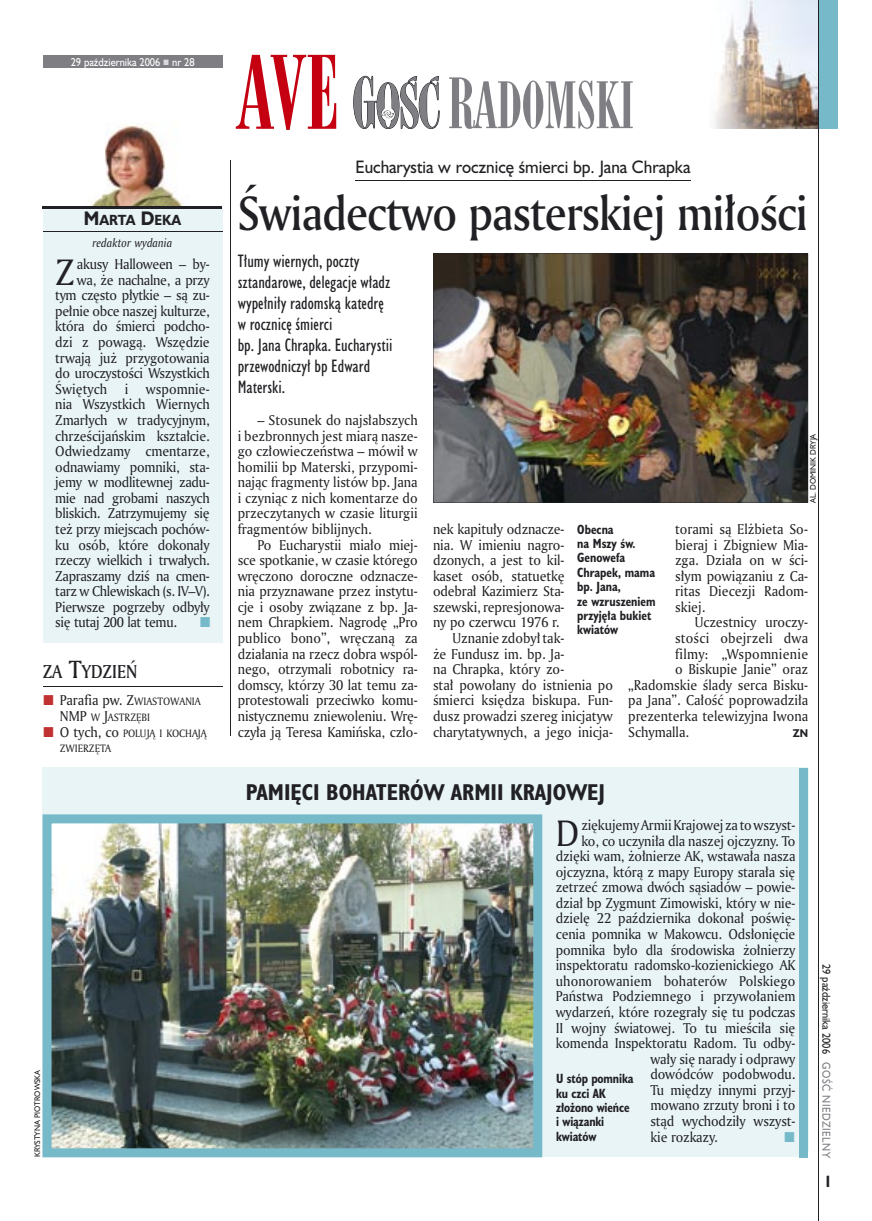
<style>
.page{position:relative;width:872px;height:1221px;background:#fff}
.page>*{position:absolute;margin:0;border:0;box-sizing:border-box;transform-origin:0 0}
.t1{font:61.8px "Modern 735 PL";color:#7f7e83;scale:.9 1}
.t2{font:46.5px "Amerigo Md PL";letter-spacing:-.02em;color:#212125;scale:.9 1}
.t3{font:35.55px "Amerigo PL";color:#212125;scale:.94 1}
.t4{font:700 21px "Humanst 521 Cn PL";color:#212125}
.t5{font:18px "Amerigo Md PL";color:#212125;scale:.9 1}
.t6{font:16.5px/21px "Humanst 521 Cn PL";color:#212125}
.t7{font:16.5px "Humanst 521 PL";color:#212125;scale:.94 1}
.t8{font:700 15px "Humanst 521 Cn PL";color:#212125;scale:.94 1}
.t9{font:13.8px/15.6px "Amerigo PL";letter-spacing:-.01em;color:#212125;text-align:justify;scale:.94 1}
.t10{font:13.8px "Amerigo PL";letter-spacing:.015em;color:#212125;scale:.94 1}
.t11{font:13.8px "Amerigo PL";letter-spacing:.02em;color:#212125;scale:.94 1}
.t12{font:700 13.5px "Humanst 521 PL";color:#212125;scale:.9 1}
.t13{font:700 12.3px/14.4px "Humanst 521 Cn PL";color:#212125;scale:.94 1}
.t14{font:italic 11.7px "Amerigo PL";color:#212125;scale:.94 1}
.t15{font:10.5px "Humanst 521 PL";color:#fff;scale:.9 1}
.t16{font:10.5px "Humanst 521 PL";color:#212125;scale:.9 1}
.t17{font:10.5px "Humanst 521 PL";letter-spacing:.05em;color:#7f7e83;scale:.9 1}
.t18{font:10.35px/15.6px "Amerigo PL";color:#212125;scale:.94 1}
.t19{font:700 10.35px "Humanst 521 PL";color:#212125;scale:.9 1}
.t20{font:7.5px "Humanst 521 PL";color:#212125;scale:.94 1}
.s1{font-size:18px}
.s2{font-size:24px}
.s3{font-size:10.35px}
.s4{font-size:13.8px}
.s5{font-size:97.5px;color:#c40011}
.s6{font-size:66.9px}
</style>
<div class="page">
<img style="left:715px;top:0;width:103px;height:129px">
<div style="left:43px;top:207px;width:179px;height:436px;background:#e9f4f6"></div>
<div style="left:43px;top:55px;width:179px;height:13px;background:#7f7e83"></div>
<hr style="left:230px;top:160px;width:1px;height:575px;background:#212125">
<div style="left:818px;top:0;width:19px;height:129px;background:#76baca"></div>
<hr style="left:818px;top:0;width:1px;height:1220px;background:#212125">
<div style="left:43px;top:767px;width:765px;height:383px;background:#e9f4f6"></div>
<img style="left:43px;top:814px;width:499px;height:343px">
<div style="left:799px;top:767px;width:9px;height:390px;background:#76baca"></div>
<svg style="left:353px;top:76px;width:86px;height:53px"></svg>
<hr style="left:355px;top:180px;width:335px;height:1px;background:#212125">
<hr style="left:43px;top:686px;width:179px;height:1px;background:#212125">
<img style="left:90px;top:124px;width:94px;height:82px">
<hr style="left:43px;top:206px;width:179px;height:2px;background:#212125">
<hr style="left:43px;top:209px;width:179px;height:1px;background:#212125">
<hr style="left:43px;top:231px;width:179px;height:1px;background:#212125">
<img style="left:433px;top:253px;width:375px;height:250px">
<p class="t15" style="left:71px;top:55px;width:139px">29 października 2006 nr 28</p>
<p class="t12" style="left:84px;top:211px;width:109px"><span class="s1">M</span>ARTA <span class="s1">D</span>EKA</p>
<p class="t14" style="left:93px;top:235px;width:86px">redaktor wydania</p>
<h3 class="t3" style="left:55px;top:248px;width:22px">Z</h3>
<p class="t9" style="left:77px;top:256px;width:143px">akusy Halloween – by-</p>
<p class="t9" style="left:77px;top:271px;width:143px">wa, że nachalne, a przy</p>
<p class="t9" style="left:55px;top:287px;width:166px">tym często płytkie – są zu-</p>
<p class="t9" style="left:55px;top:303px;width:166px">pełnie obce naszej kulturze,</p>
<p class="t9" style="left:55px;top:318px;width:166px">która do śmierci podcho-</p>
<p class="t9" style="left:55px;top:334px;width:166px">dzi z powagą. Wszędzie</p>
<p class="t9" style="left:55px;top:349px;width:166px">trwają już przygotowania</p>
<p class="t9" style="left:55px;top:365px;width:166px">do uroczystości Wszystkich</p>
<p class="t9" style="left:55px;top:380px;width:57px">Świętych</p>
<p class="t9" style="left:125px;top:380px;width:5px">i</p>
<p class="t9" style="left:55px;top:380px;width:166px;text-indent:90px">wspomnie&shy;nia Wszystkich Wiernych Zmarłych w tradycyjnym, chrześcijańskim kształcie.<br>Odwiedzamy cmentarze, odnawiamy pomniki, sta&shy;jemy w modlitewnej zadu&shy;mie nad grobami naszych bliskich. Zatrzymujemy się też przy miejscach pochów&shy;ku osób, które dokonały rzeczy wielkich i trwałych.<br>Zapraszamy dziś na cmen&shy;tarz w Chlewiskach (s. IV–V).<br>Pierwsze pogrzeby odbyły się tutaj 200 lat temu.</p>
<h3 class="t5" style="left:43px;top:659px;width:107px">ZA <span class="s2">T</span>YDZIEŃ</h3>
<p class="t9" style="left:60px;top:692px;width:151px">Parafia pw. Z<span class="s3">WIASTOWANIA</span></p>
<p class="t18" style="left:60px;top:709px;width:158px"><span class="s4">NMP</span> W <span class="s4">J</span>ASTRZĘBI<br><span class="s4">O tych, co</span> POLUJĄ I KOCHAJĄ<br>ZWIERZĘTA</p>
<p class="t20" style="left:32px;top:1156px;width:95px;rotate:-90deg">KRYSTYNA PIOTROWSKA</p>
<h1 class="t1" style="left:238px;top:67px;width:442px"><span class="s5">AVE</span> <span class="s6">R</span>ADOMSKI</h1>
<p class="t7" style="left:355px;top:156px;width:358px">Eucharystia w rocznicę śmierci bp. Jana Chrapka</p>
<h2 class="t2" style="left:238px;top:181px;width:635px">Świadectwo pasterskiej miłości</h2>
<p class="t6" style="left:238px;top:250px;width:156px">Tłumy wiernych, poczty sztandarowe, delegacje władz wypełniły radomską katedrę w rocznicę śmierci<br>bp. Jana Chrapka. Eucharystii przewodniczył bp Edward<br>Materski.</p>
<p class="t9" style="left:238px;top:412px;width:193px;text-indent:20px">– Stosunek do najsłabszych i bezbronnych jest miarą nasze&shy;go człowieczeństwa – mówił w homilii bp Materski, przypomi&shy;nając fragmenty listów bp. Jana i czyniąc z nich komentarze do przeczytanych w czasie liturgii fragmentów biblijnych.</p>
<p class="t9" style="left:238px;top:536px;width:193px;text-indent:20px">Po Eucharystii miało miej&shy;sce spotkanie, w czasie którego wręczono doroczne odznacze&shy;nia przyznawane przez instytu&shy;cje i osoby związane z bp. Ja&shy;nem Chrapkiem. Nagrodę „Pro publico bono”, wręczaną za działania na rzecz dobra wspól&shy;nego, otrzymali robotnicy ra&shy;domscy, którzy 30 lat temu za&shy;protestowali przeciwko komu&shy;nistycznemu zniewoleniu. Wrę&shy;czyła ją Teresa Kamińska, czło-</p>
<p class="t20" style="left:808px;top:503px;width:75px;rotate:-90deg">AL. DOMINIK DRYJA</p>
<p class="t9" style="left:433px;top:521px;width:141px">nek kapituły odznacze-</p>
<p class="t9" style="left:433px;top:536px;width:141px">nia. W imieniu nagro-</p>
<p class="t9" style="left:433px;top:552px;width:141px">dzonych, a jest to kil-</p>
<p class="t9" style="left:433px;top:567px;width:141px">kaset osób, statuetkę</p>
<p class="t9" style="left:433px;top:583px;width:141px">odebrał Kazimierz Sta-</p>
<p class="t9" style="left:433px;top:598px;width:141px">szewski, represjonowa-</p>
<p class="t9" style="left:433px;top:614px;width:136px">ny po czerwcu 1976 r.</p>
<p class="t9" style="left:452px;top:630px;width:121px">Uznanie zdobył tak-</p>
<p class="t9" style="left:433px;top:645px;width:141px">że Fundusz im. bp. Ja-</p>
<p class="t9" style="left:433px;top:661px;width:141px">na Chrapka, który zo-</p>
<p class="t9" style="left:433px;top:676px;width:193px">stał powołany do istnienia po</p>
<p class="t9" style="left:433px;top:692px;width:193px">śmierci księdza biskupa. Fun-</p>
<p class="t9" style="left:433px;top:707px;width:193px">dusz prowadzi szereg inicjatyw</p>
<p class="t9" style="left:433px;top:723px;width:193px">charytatywnych, a jego inicja-</p>
<p class="t9" style="left:675px;top:521px;width:143px">torami są Elżbieta So&shy;bieraj i Zbigniew Mia&shy;zga. Działa on w ści&shy;słym powiązaniu z Ca&shy;ritas Diecezji Radom&shy;skiej.</p>
<p class="t9" style="left:694px;top:614px;width:122px">Uczestnicy uroczy-</p>
<p class="t10" style="left:675px;top:629px;width:143px">stości obejrzeli dwa</p>
<p class="t11" style="left:675px;top:644px;width:143px">filmy: „Wspomnienie</p>
<p class="t9" style="left:675px;top:661px;width:143px">o Biskupie Janie” oraz</p>
<p class="t9" style="left:628px;top:676px;width:193px">„Radomskie ślady serca Bisku-</p>
<p class="t9" style="left:628px;top:692px;width:193px">pa Jana”. Całość poprowadziła</p>
<p class="t9" style="left:628px;top:707px;width:193px">prezenterka telewizyjna Iwona</p>
<p class="t9" style="left:628px;top:723px;width:66px">Schymalla.</p>
<p class="t19" style="left:793px;top:725px;width:19px">ZN</p>
<p class="t13" style="left:577px;top:521px;width:85px">Obecna<br>na Mszy św.<br>Genowefa<br>Chrapek, mama bp. Jana,<br>ze wzruszeniem przyjęła bukiet kwiatów</p>
<h3 class="t4" style="left:246px;top:778px;width:361px">PAMIĘCI BOHATERÓW ARMII KRAJOWEJ</h3>
<h3 class="t3" style="left:556px;top:809px;width:27px">D</h3>
<p class="t9" style="left:581px;top:816px;width:229px">ziękujemy Armii Krajowej za to wszyst-</p>
<p class="t9" style="left:581px;top:832px;width:229px">ko, co uczyniła dla naszej ojczyzny. To</p>
<p class="t9" style="left:556px;top:848px;width:256px">dzięki wam, żołnierze AK, wstawała nasza</p>
<p class="t9" style="left:556px;top:863px;width:256px">ojczyzna, którą z mapy Europy starała się</p>
<p class="t9" style="left:556px;top:879px;width:256px">zetrzeć zmowa dwóch sąsiadów – powie-</p>
<p class="t9" style="left:556px;top:894px;width:256px">dział bp Zygmunt Zimowiski, który w nie-</p>
<p class="t9" style="left:556px;top:910px;width:256px">dzielę 22 października dokonał poświę-</p>
<p class="t9" style="left:556px;top:925px;width:256px">cenia pomnika w Makowcu. Odsłonięcie</p>
<p class="t9" style="left:556px;top:941px;width:256px">pomnika było dla środowiska żołnierzy</p>
<p class="t9" style="left:556px;top:957px;width:256px">inspektoratu radomsko-kozienickiego AK</p>
<p class="t9" style="left:556px;top:972px;width:256px">uhonorowaniem bohaterów Polskiego</p>
<p class="t9" style="left:556px;top:988px;width:256px">Państwa Podziemnego i przywołaniem</p>
<p class="t9" style="left:556px;top:1003px;width:256px">wydarzeń, które rozegrały się tu podczas</p>
<p class="t9" style="left:556px;top:1019px;width:256px">II wojny światowej. To tu mieściła się</p>
<p class="t9" style="left:556px;top:1034px;width:256px">komenda Inspektoratu Radom. Tu odby-</p>
<p class="t9" style="left:650px;top:1050px;width:156px">wały się narady i odprawy</p>
<p class="t9" style="left:650px;top:1066px;width:156px">dowódców podobwodu.</p>
<p class="t9" style="left:650px;top:1081px;width:156px">Tu między innymi przyj-</p>
<p class="t9" style="left:650px;top:1097px;width:156px">mowano zrzuty broni i to</p>
<p class="t9" style="left:650px;top:1112px;width:156px">stąd wychodziły wszyst-</p>
<p class="t9" style="left:650px;top:1128px;width:73px">kie rozkazy.</p>
<p class="t13" style="left:556px;top:1070px;width:84px">U stóp pomnika ku czci AK złożono wieńce i wiązanki kwiatów</p>
<p class="t16" style="left:833px;top:964px;width:101px;rotate:90deg">29 października 2006</p>
<p class="t17" style="left:833px;top:1062px;width:108px;rotate:90deg">GOŚĆ NIEDZIELNY</p>
<p class="t8" style="left:825px;top:1171px;width:6px">I</p>
</div>
